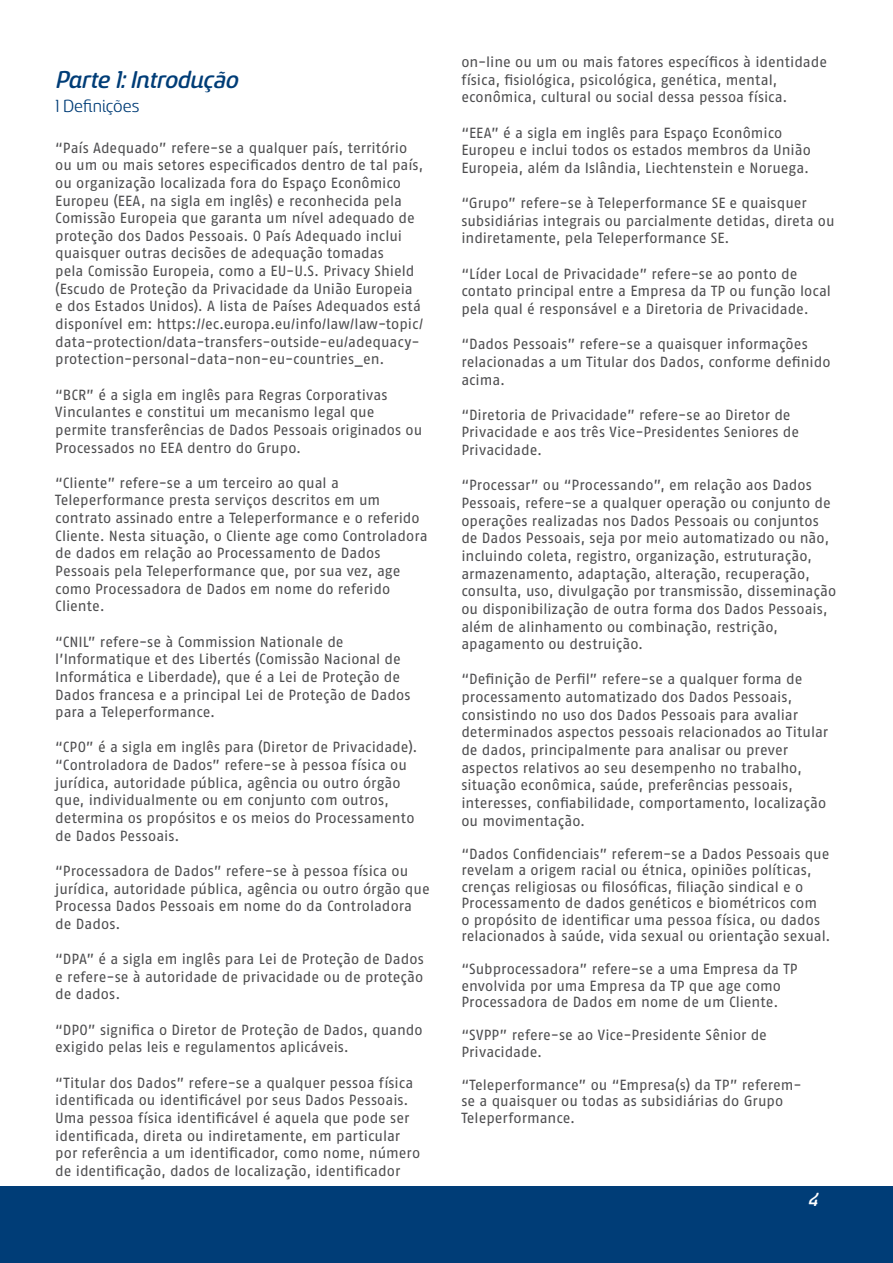
<style>
.page{position:relative;width:893px;height:1263px;background:#fff}
.page>*{position:absolute;margin:0;border:0;box-sizing:border-box;transform-origin:0 0}
.t1{font:27px "Sancoale Softened Medium Ital";color:#003d77}
.t2{font:21px "Sancoale Softened Medium Ital";color:#fff}
.t3{font:19.5px "Sancoale Softened";color:#003d77}
.t4{font:14.7px/17.7px "Fago OT";color:#4d4d4f}
</style>
<div class="page">
<div style="left:0;top:1186px;width:893px;height:77px;background:#003d77"></div>
<h1 class="t1" style="left:55px;top:67px;width:184px">Parte 1: Introdução</h1>
<h3 class="t3" style="left:55px;top:96px;width:86px">1 Definições</h3>
<p class="t4" style="left:55px;top:139px;width:370px">“País Adequado” refere-se a qualquer país, território ou um ou mais setores especificados dentro de tal país, ou organização localizada fora do Espaço Econômico Europeu (EEA, na sigla em inglês) e reconhecida pela Comissão Europeia que garanta um nível adequado de proteção dos Dados Pessoais. O País Adequado inclui quaisquer outras decisões de adequação tomadas<br>pela Comissão Europeia, como a EU-U.S. Privacy Shield (Escudo de Proteção da Privacidade da União Europeia e dos Estados Unidos). A lista de Países Adequados está disponível em: https://ec.europa.eu/info/law/law-topic/ data-protection/data-transfers-outside-eu/adequacy&shy;protection-personal-data-non-eu-countries_en.</p>
<p class="t4" style="left:55px;top:386px;width:369px">“BCR” é a sigla em inglês para Regras Corporativas Vinculantes e constitui um mecanismo legal que permite transferências de Dados Pessoais originados ou Processados no EEA dentro do Grupo.</p>
<p class="t4" style="left:55px;top:474px;width:374px">“Cliente” refere-se a um terceiro ao qual a Teleperformance presta serviços descritos em um contrato assinado entre a Teleperformance e o referido Cliente. Nesta situação, o Cliente age como Controladora de dados em relação ao Processamento de Dados Pessoais pela Teleperformance que, por sua vez, age como Processadora de Dados em nome do referido Cliente.</p>
<p class="t4" style="left:55px;top:633px;width:357px">“CNIL” refere-se à Commission Nationale de l’Informatique et des Libertés (Comissão Nacional de Informática e Liberdade), que é a Lei de Proteção de Dados francesa e a principal Lei de Proteção de Dados para a Teleperformance.</p>
<p class="t4" style="left:55px;top:738px;width:364px">“CPO” é a sigla em inglês para (Diretor de Privacidade). “Controladora de Dados” refere-se à pessoa física ou jurídica, autoridade pública, agência ou outro órgão que, individualmente ou em conjunto com outros, determina os propósitos e os meios do Processamento de Dados Pessoais.</p>
<p class="t4" style="left:55px;top:862px;width:376px">“Processadora de Dados” refere-se à pessoa física ou jurídica, autoridade pública, agência ou outro órgão que Processa Dados Pessoais em nome do da Controladora de Dados.</p>
<p class="t4" style="left:55px;top:950px;width:370px;text-align:justify">“DPA” é a sigla em inglês para Lei de Proteção de Dados e refere-se à autoridade de privacidade ou de proteção de dados.</p>
<p class="t4" style="left:55px;top:1021px;width:369px">“DPO” significa o Diretor de Proteção de Dados, quando exigido pelas leis e regulamentos aplicáveis.</p>
<p class="t4" style="left:55px;top:1074px;width:366px">“Titular dos Dados” refere-se a qualquer pessoa física identificada ou identificável por seus Dados Pessoais.<br>Uma pessoa física identificável é aquela que pode ser identificada, direta ou indiretamente, em particular por referência a um identificador, como nome, número de identificação, dados de localização, identificador</p>
<p class="t4" style="left:461px;top:53px;width:367px">on-line ou um ou mais fatores específicos à identidade física, fisiológica, psicológica, genética, mental, econômica, cultural ou social dessa pessoa física.</p>
<p class="t4" style="left:461px;top:124px;width:351px">“EEA” é a sigla em inglês para Espaço Econômico<br>Europeu e inclui todos os estados membros da União<br>Europeia, além da Islândia, Liechtenstein e Noruega.</p>
<p class="t4" style="left:461px;top:194px;width:375px">“Grupo” refere-se à Teleperformance SE e quaisquer subsidiárias integrais ou parcialmente detidas, direta ou indiretamente, pela Teleperformance SE.</p>
<p class="t4" style="left:461px;top:265px;width:371px">“Líder Local de Privacidade” refere-se ao ponto de contato principal entre a Empresa da TP ou função local pela qual é responsável e a Diretoria de Privacidade.</p>
<p class="t4" style="left:461px;top:335px;width:371px">“Dados Pessoais” refere-se a quaisquer informações relacionadas a um Titular dos Dados, conforme definido acima.</p>
<p class="t4" style="left:461px;top:406px;width:339px">“Diretoria de Privacidade” refere-se ao Diretor de<br>Privacidade e aos três Vice-Presidentes Seniores de<br>Privacidade.</p>
<p class="t4" style="left:461px;top:476px;width:376px">“Processar” ou “Processando”, em relação aos Dados Pessoais, refere-se a qualquer operação ou conjunto de operações realizadas nos Dados Pessoais ou conjuntos de Dados Pessoais, seja por meio automatizado ou não, incluindo coleta, registro, organização, estruturação, armazenamento, adaptação, alteração, recuperação, consulta, uso, divulgação por transmissão, disseminação ou disponibilização de outra forma dos Dados Pessoais, além de alinhamento ou combinação, restrição, apagamento ou destruição.</p>
<p class="t4" style="left:461px;top:670px;width:368px">“Definição de Perfil” refere-se a qualquer forma de processamento automatizado dos Dados Pessoais, consistindo no uso dos Dados Pessoais para avaliar determinados aspectos pessoais relacionados ao Titular de dados, principalmente para analisar ou prever aspectos relativos ao seu desempenho no trabalho, situação econômica, saúde, preferências pessoais, interesses, confiabilidade, comportamento, localização ou movimentação.</p>
<p class="t4" style="left:461px;top:845px;width:371px;line-height:16.5px">“Dados Confidenciais” referem-se a Dados Pessoais que revelam a origem racial ou étnica, opiniões políticas, crenças religiosas ou filosóficas, filiação sindical e o Processamento de dados genéticos e biométricos com<br>o propósito de identificar uma pessoa física, ou dados relacionados à saúde, vida sexual ou orientação sexual.</p>
<p class="t4" style="left:461px;top:961px;width:338px;line-height:16.5px">“Subprocessadora” refere-se a uma Empresa da TP envolvida por uma Empresa da TP que age como<br>Processadora de Dados em nome de um Cliente.</p>
<p class="t4" style="left:461px;top:1027px;width:307px;line-height:16.5px">“SVPP” refere-se ao Vice-Presidente Sênior de<br>Privacidade.</p>
<p class="t4" style="left:461px;top:1076px;width:342px;line-height:16.5px">“Teleperformance” ou “Empresa(s) da TP” referem&shy;se a quaisquer ou todas as subsidiárias do Grupo<br>Teleperformance.</p>
<h2 class="t2" style="left:808px;top:1190px;width:11px">4</h2>
</div>
